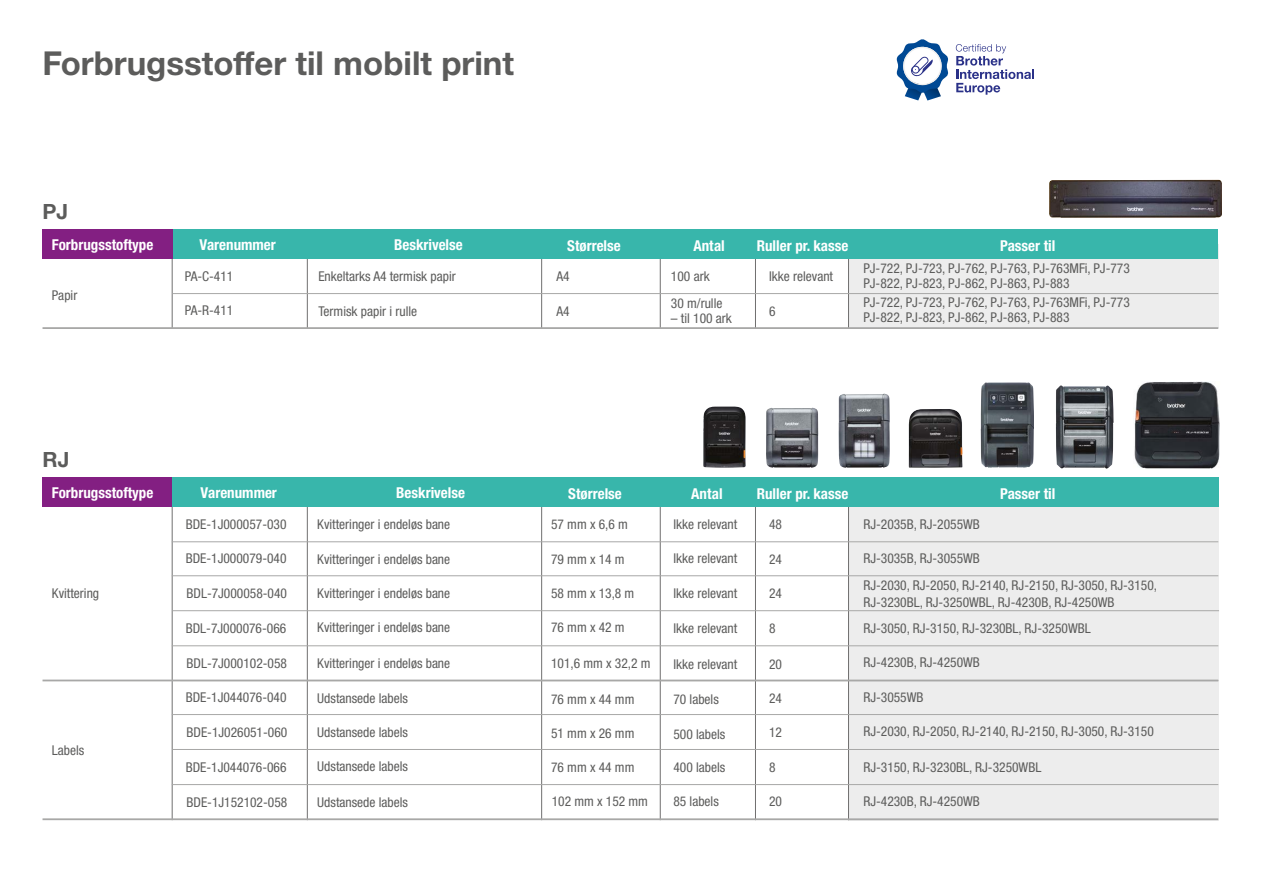
<style>
.page{position:relative;width:1263px;height:893px;background:#fff}
.page>*{position:absolute;margin:0;border:0;box-sizing:border-box;transform-origin:0 0}
.t1{font:700 33px "Helvetica Neue LTW1 G";color:#5c5c5b}
.t2{font:700 21px "Helvetica Neue LTW1 G";color:#5c5c5b}
.t3{font:700 condensed 15px "Helvetica Neue LTW1 G";color:#fff}
.t4{font:condensed 13.5px/15px "Helvetica Neue LTW1 G";color:#5c5c5b}
</style>
<div class="page">
<div style="left:848px;top:244px;width:370px;height:83px;background:#ededed"></div>
<hr style="left:172px;top:246px;width:1px;height:82px;background:#706f6f">
<hr style="left:848px;top:246px;width:1px;height:83px;background:#706f6f">
<hr style="left:307px;top:246px;width:1px;height:82px;background:#706f6f">
<hr style="left:541px;top:246px;width:1px;height:82px;background:#706f6f">
<hr style="left:660px;top:246px;width:1px;height:82px;background:#706f6f">
<hr style="left:755px;top:246px;width:1px;height:82px;background:#706f6f">
<div style="left:173px;top:229px;width:1045px;height:30px;background:#38b6ab"></div>
<img style="left:1049px;top:180px;width:173px;height:38px">
<div style="left:43px;top:229px;width:130px;height:30px;background:#831f82"></div>
<hr style="left:173px;top:293px;width:1045px;height:1px;background:#a8a8a7">
<hr style="left:43px;top:327px;width:1175px;height:2px;background:#a8a8a7">
<div style="left:848px;top:492px;width:370px;height:328px;background:#ededed"></div>
<hr style="left:172px;top:497px;width:1px;height:323px;background:#706f6f">
<hr style="left:848px;top:494px;width:1px;height:326px;background:#706f6f">
<hr style="left:307px;top:497px;width:1px;height:323px;background:#706f6f">
<hr style="left:541px;top:497px;width:1px;height:323px;background:#706f6f">
<hr style="left:660px;top:497px;width:1px;height:323px;background:#706f6f">
<hr style="left:755px;top:497px;width:1px;height:323px;background:#706f6f">
<div style="left:172px;top:478px;width:1046px;height:29px;background:#38b6ab"></div>
<div style="left:43px;top:478px;width:129px;height:29px;background:#831f82"></div>
<hr style="left:172px;top:541px;width:1046px;height:1px;background:#a8a8a7">
<hr style="left:43px;top:680px;width:1175px;height:1px;background:#a8a8a7">
<hr style="left:173px;top:610px;width:1046px;height:1px;background:#a8a8a7">
<hr style="left:172px;top:645px;width:1046px;height:1px;background:#a8a8a7">
<hr style="left:172px;top:575px;width:1046px;height:1px;background:#a8a8a7">
<hr style="left:43px;top:818px;width:1175px;height:2px;background:#a8a8a7">
<hr style="left:173px;top:749px;width:1046px;height:1px;background:#a8a8a7">
<hr style="left:172px;top:784px;width:1046px;height:1px;background:#a8a8a7">
<hr style="left:172px;top:714px;width:1046px;height:1px;background:#a8a8a7">
<img style="left:1056px;top:385px;width:57px;height:84px">
<img style="left:766px;top:407px;width:52px;height:61px">
<img style="left:703px;top:406px;width:43px;height:62px">
<img style="left:838px;top:393px;width:52px;height:75px">
<img style="left:908px;top:409px;width:54px;height:59px">
<img style="left:980px;top:382px;width:54px;height:86px">
<img style="left:1134px;top:381px;width:86px;height:87px">
<svg style="left:956px;top:44px;width:78px;height:51px"></svg>
<svg style="left:897px;top:39px;width:51px;height:62px"></svg>
<h1 class="t1" style="left:43px;top:42px;width:473px">Forbrugsstoffer til mobilt print</h1>
<h2 class="t2" style="left:43px;top:198px;width:27px">PJ</h2>
<p class="t3" style="left:52px;top:236px;width:103px">Forbrugsstoftype</p>
<p class="t3" style="left:200px;top:236px;width:78px">Varenummer</p>
<p class="t3" style="left:394px;top:236px;width:70px">Beskrivelse</p>
<p class="t3" style="left:567px;top:237px;width:55px">Størrelse</p>
<p class="t3" style="left:693px;top:237px;width:33px">Antal</p>
<p class="t3" style="left:757px;top:237px;width:93px">Ruller pr. kasse</p>
<p class="t4" style="left:52px;top:288px;width:27px">Papir</p>
<p class="t4" style="left:185px;top:269px;width:50px">PA-C-411</p>
<p class="t4" style="left:185px;top:303px;width:50px">PA-R-411</p>
<p class="t4" style="left:671px;top:263px;width:53px;line-height:26.8px">100 ark<br>30 m/rulle</p>
<p class="t4" style="left:671px;top:310px;width:62px">– til 100 ark</p>
<p class="t4" style="left:318px;top:269px;width:139px">Enkeltarks A4 termisk papir</p>
<p class="t4" style="left:318px;top:303px;width:100px">Termisk papir i rulle</p>
<p class="t4" style="left:556px;top:269px;width:15px">A4</p>
<p class="t4" style="left:556px;top:303px;width:15px">A4</p>
<p class="t4" style="left:769px;top:269px;width:65px">Ikke relevant</p>
<p class="t4" style="left:769px;top:303px;width:8px">6</p>
<p class="t3" style="left:1000px;top:237px;width:57px">Passer til</p>
<p class="t4" style="left:863px;top:261px;width:268px">PJ-722, PJ-723, PJ-762, PJ-763, PJ-763MFi, PJ-773<br>PJ-822, PJ-823, PJ-862, PJ-863, PJ-883</p>
<p class="t4" style="left:863px;top:295px;width:268px">PJ-722, PJ-723, PJ-762, PJ-763, PJ-763MFi, PJ-773<br>PJ-822, PJ-823, PJ-862, PJ-863, PJ-883</p>
<h2 class="t2" style="left:43px;top:446px;width:28px">RJ</h2>
<p class="t3" style="left:52px;top:484px;width:103px">Forbrugsstoftype</p>
<p class="t3" style="left:201px;top:484px;width:78px">Varenummer</p>
<p class="t3" style="left:396px;top:484px;width:70px">Beskrivelse</p>
<p class="t3" style="left:568px;top:485px;width:55px">Størrelse</p>
<p class="t3" style="left:691px;top:485px;width:33px">Antal</p>
<p class="t3" style="left:757px;top:485px;width:93px">Ruller pr. kasse</p>
<p class="t4" style="left:52px;top:585px;width:49px">Kvittering</p>
<p class="t4" style="left:52px;top:743px;width:34px">Labels</p>
<p class="t4" style="left:186px;top:517px;width:102px">BDE-1J000057-030</p>
<p class="t4" style="left:186px;top:551px;width:102px">BDE-1J000079-040</p>
<p class="t4" style="left:186px;top:586px;width:102px">BDL-7J000058-040</p>
<p class="t4" style="left:186px;top:621px;width:102px">BDL-7J000076-066</p>
<p class="t4" style="left:186px;top:656px;width:102px">BDL-7J000102-058</p>
<p class="t4" style="left:186px;top:690px;width:102px">BDE-1J044076-040</p>
<p class="t4" style="left:186px;top:724px;width:102px">BDE-1J026051-060</p>
<p class="t4" style="left:186px;top:760px;width:102px">BDE-1J044076-066</p>
<p class="t4" style="left:186px;top:794px;width:102px">BDE-1J152102-058</p>
<p class="t4" style="left:317px;top:517px;width:134px">Kvitteringer i endeløs bane</p>
<p class="t4" style="left:317px;top:552px;width:134px">Kvitteringer i endeløs bane</p>
<p class="t4" style="left:317px;top:586px;width:134px">Kvitteringer i endeløs bane</p>
<p class="t4" style="left:317px;top:620px;width:134px">Kvitteringer i endeløs bane</p>
<p class="t4" style="left:317px;top:656px;width:134px">Kvitteringer i endeløs bane</p>
<p class="t4" style="left:317px;top:691px;width:92px">Udstansede labels</p>
<p class="t4" style="left:317px;top:725px;width:92px">Udstansede labels</p>
<p class="t4" style="left:317px;top:759px;width:92px">Udstansede labels</p>
<p class="t4" style="left:317px;top:795px;width:92px">Udstansede labels</p>
<p class="t4" style="left:551px;top:517px;width:78px">57 mm x 6,6 m</p>
<p class="t4" style="left:551px;top:552px;width:75px">79 mm x 14 m</p>
<p class="t4" style="left:551px;top:586px;width:85px">58 mm x 13,8 m</p>
<p class="t4" style="left:551px;top:620px;width:75px">76 mm x 42 m</p>
<p class="t4" style="left:551px;top:656px;width:101px">101,6 mm x 32,2 m</p>
<p class="t4" style="left:551px;top:691px;width:85px">76 mm x 44 mm</p>
<p class="t4" style="left:551px;top:726px;width:85px">51 mm x 26 mm</p>
<p class="t4" style="left:551px;top:760px;width:85px">76 mm x 44 mm</p>
<p class="t4" style="left:552px;top:794px;width:98px">102 mm x 152 mm</p>
<p class="t4" style="left:673px;top:517px;width:65px">Ikke relevant</p>
<p class="t4" style="left:673px;top:551px;width:65px">Ikke relevant</p>
<p class="t4" style="left:673px;top:586px;width:65px">Ikke relevant</p>
<p class="t4" style="left:673px;top:620px;width:65px">Ikke relevant</p>
<p class="t4" style="left:673px;top:657px;width:65px">Ikke relevant</p>
<p class="t4" style="left:673px;top:692px;width:47px">70 labels</p>
<p class="t4" style="left:673px;top:726px;width:53px">500 labels</p>
<p class="t4" style="left:673px;top:760px;width:53px">400 labels</p>
<p class="t4" style="left:673px;top:794px;width:47px">85 labels</p>
<p class="t4" style="left:769px;top:517px;width:14px">48</p>
<p class="t4" style="left:769px;top:552px;width:14px">24</p>
<p class="t4" style="left:769px;top:586px;width:14px">24</p>
<p class="t4" style="left:769px;top:620px;width:8px">8</p>
<p class="t4" style="left:769px;top:656px;width:14px">20</p>
<p class="t4" style="left:769px;top:691px;width:14px">24</p>
<p class="t4" style="left:769px;top:725px;width:14px">12</p>
<p class="t4" style="left:769px;top:759px;width:8px">8</p>
<p class="t4" style="left:769px;top:794px;width:14px">20</p>
<p class="t4" style="left:863px;top:517px;width:118px">RJ-2035B, RJ-2055WB</p>
<p class="t4" style="left:863px;top:551px;width:118px">RJ-3035B, RJ-3055WB</p>
<p class="t3" style="left:1000px;top:485px;width:57px">Passer til</p>
<p class="t4" style="left:863px;top:577px;width:295px;line-height:16.5px">RJ-2030, RJ-2050, RJ-2140, RJ-2150, RJ-3050, RJ-3150,<br>RJ-3230BL, RJ-3250WBL, RJ-4230B, RJ-4250WB</p>
<p class="t4" style="left:863px;top:621px;width:229px">RJ-3050, RJ-3150, RJ-3230BL, RJ-3250WBL</p>
<p class="t4" style="left:863px;top:655px;width:118px">RJ-4230B, RJ-4250WB</p>
<p class="t4" style="left:863px;top:690px;width:62px">RJ-3055WB</p>
<p class="t4" style="left:863px;top:724px;width:292px">RJ-2030, RJ-2050, RJ-2140, RJ-2150, RJ-3050, RJ-3150</p>
<p class="t4" style="left:863px;top:760px;width:179px">RJ-3150, RJ-3230BL, RJ-3250WBL</p>
<p class="t4" style="left:863px;top:794px;width:118px">RJ-4230B, RJ-4250WB</p>
</div>
